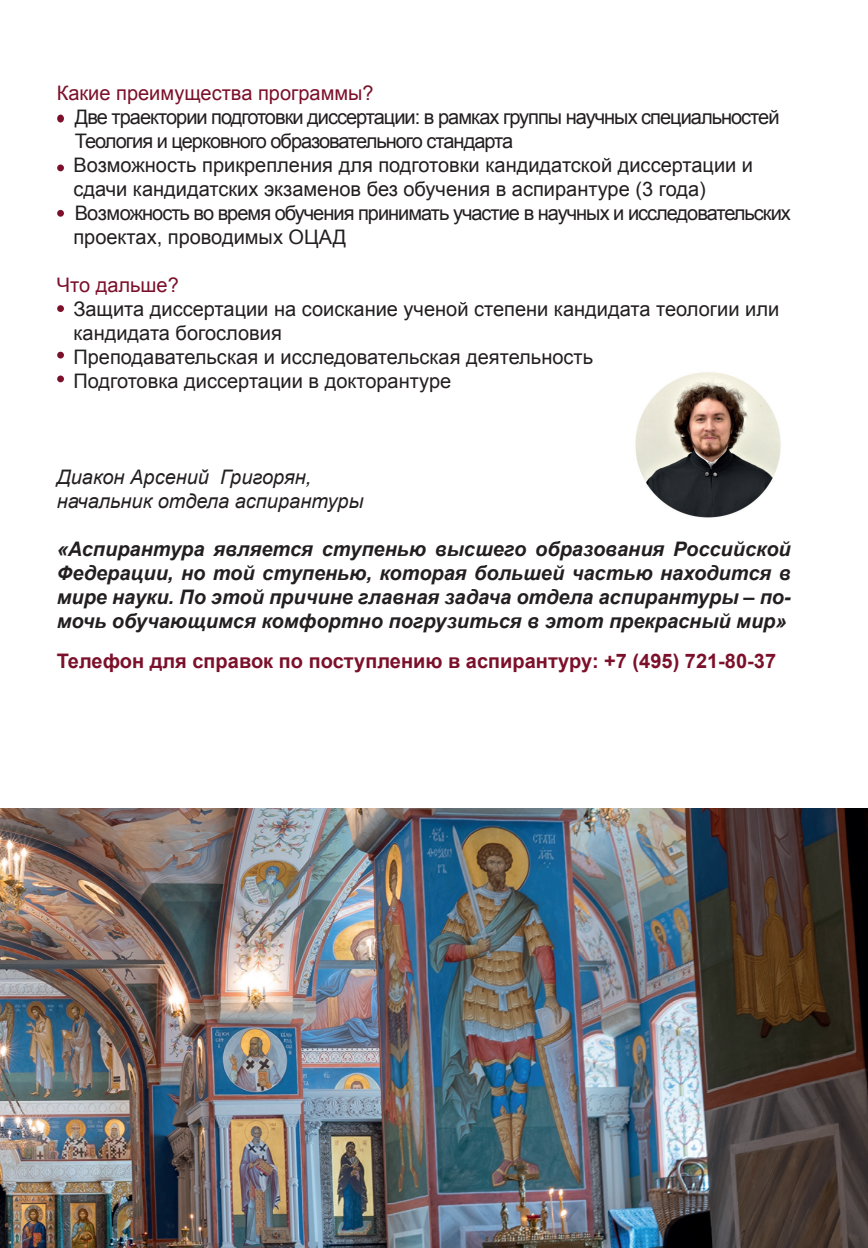
<style>
.page{position:relative;width:868px;height:1248px;background:#fff}
.page>*{position:absolute;margin:0;border:0;box-sizing:border-box;transform-origin:0 0}
.t1{font:20px/24px "Arial";letter-spacing:-.05em;color:#231f20}
.t2{font:italic 700 20px/24px "Arial";color:#231f20;text-align:justify}
.t3{font:20px/24px "Arial";letter-spacing:-.01em;color:#231f20}
.t4{font:700 20px "Arial";color:#7c102a}
.t5{font:italic 20px/24px "Arial";color:#231f20}
.t6{font:20px "Arial";color:#7c102a}
</style>
<div class="page">
<img style="left:635px;top:372px;width:146px;height:146px">
<img style="left:0;top:809px;width:867px;height:438px">
<div style="left:57px;top:115px;width:7px;height:7px;background:#7c102a;border-radius:50%"></div>
<div style="left:57px;top:164px;width:7px;height:7px;background:#7c102a;border-radius:50%"></div>
<div style="left:57px;top:305px;width:7px;height:7px;background:#7c102a;border-radius:50%"></div>
<div style="left:57px;top:210px;width:7px;height:7px;background:#7c102a;border-radius:50%"></div>
<div style="left:57px;top:351px;width:7px;height:7px;background:#7c102a;border-radius:50%"></div>
<div style="left:57px;top:375px;width:7px;height:7px;background:#7c102a;border-radius:50%"></div>
<p class="t6" style="left:57px;top:79px;width:318px">Какие преимущества программы?</p>
<p class="t1" style="left:73px;top:105px;width:718px">Две траектории подготовки диссертации: в рамках группы научных специальностей Теология и церковного образовательного стандарта<br>Возможность прикрепления для подготовки кандидатской диссертации и сдачи кандидатских экзаменов без обучения в аспирантуре (3 года)<br>Возможность во время обучения принимать участие в научных и исследовательских проектах, проводимых ОЦАД</p>
<p class="t6" style="left:57px;top:271px;width:124px">Что дальше?</p>
<p class="t3" style="left:73px;top:297px;width:707px">Защита диссертации на соискание ученой степени кандидата теологии или кандидата богословия<br>Преподавательская и исследовательская деятельность<br>Подготовка диссертации в докторантуре</p>
<p class="t5" style="left:57px;top:465px;width:308px">Диакон Арсений Григорян, начальник отдела аспирантуры</p>
<p class="t2" style="left:57px;top:537px;width:735px">«Аспирантура является ступенью высшего образования Российской Федерации, но той ступенью, которая большей частью находится в мире науки. По этой причине главная задача отдела аспирантуры – по&shy;мочь обучающимся комфортно погрузиться в этот прекрасный мир»</p>
<p class="t4" style="left:57px;top:647px;width:720px">Телефон для справок по поступлению в аспирантуру: +7 (495) 721-80-37</p>
</div>
